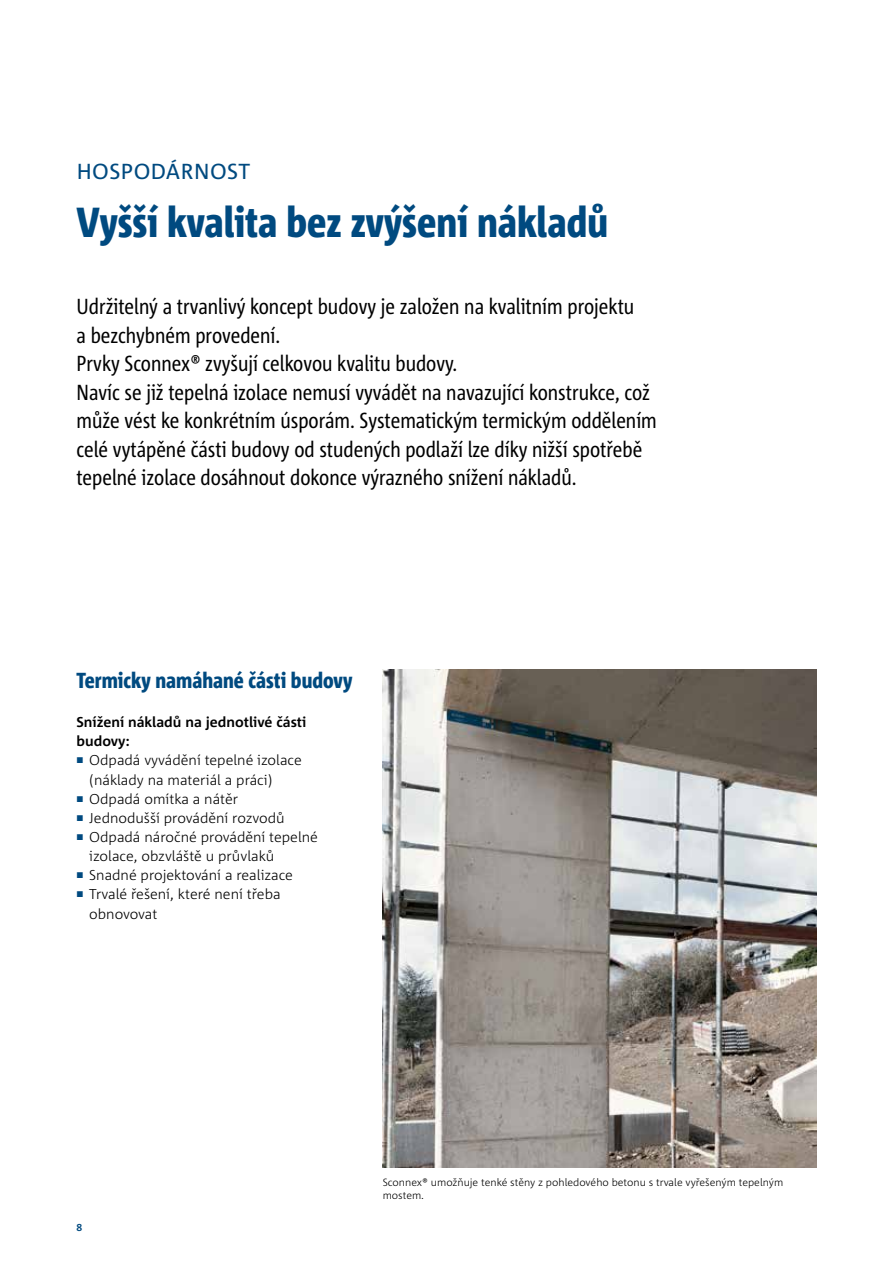
<style>
.page{position:relative;width:893px;height:1263px;background:#fff}
.page>*{position:absolute;margin:0;border:0;box-sizing:border-box;transform-origin:0 0}
.t1{font:800 condensed 42px "Corpid Schoeck";color:#004a80}
.t2{font:condensed 21.75px/28.5px "Corpid Schoeck";color:#000}
.t3{font:800 condensed 21.75px "Corpid Schoeck";color:#004a80}
.t4{font:21.75px "Corpid Schoeck";letter-spacing:.02em;color:#004a80}
.t5{font:300 14.25px/19.2px "Corpid Schoeck";color:#000}
.t6{font:700 14.25px/19.2px "Corpid Schoeck";color:#000}
.t7{font:300 10.5px/12.8px "Corpid Schoeck";color:#000}
.t8{font:700 10.5px "Corpid Schoeck";color:#004a80}
.s1{font-size:8.25px;color:#004a80}
</style>
<div class="page">
<img style="left:383px;top:670px;width:433px;height:497px">
<p class="t4" style="left:77px;top:157px;width:175px">HOSPODÁRNOST</p>
<h1 class="t1" style="left:77px;top:196px;width:533px">Vyšší kvalita bez zvýšení nákladů</h1>
<p class="t2" style="left:77px;top:292px;width:582px">Udržitelný a trvanlivý koncept budovy je založen na kvalitním projektu<br>a bezchybném provedení.<br>Prvky Sconnex® zvyšují celkovou kvalitu budovy.<br>Navíc se již tepelná izolace nemusí vyvádět na navazující konstrukce, což může vést ke konkrétním úsporám. Systematickým termickým oddělením celé vytápěné části budovy od studených podlaží lze díky nižší spotřebě tepelné izolace dosáhnout dokonce výrazného snížení nákladů.</p>
<p class="t3" style="left:77px;top:667px;width:277px">Termicky namáhané části budovy</p>
<p class="t6" style="left:77px;top:712px;width:231px">Snížení nákladů na jednotlivé části budovy:</p>
<p class="t5" style="left:89px;top:751px;width:214px;text-indent:-13px"><span class="s1">■</span> Odpadá vyvádění tepelné izolace (náklady na materiál a práci)</p>
<p class="t5" style="left:77px;top:789px;width:163px"><span class="s1">■</span> Odpadá omítka a nátěr</p>
<p class="t5" style="left:77px;top:808px;width:210px"><span class="s1">■</span> Jednodušší provádění rozvodů</p>
<p class="t5" style="left:89px;top:827px;width:230px;text-indent:-13px"><span class="s1">■</span> Odpadá náročné provádění tepelné izolace, obzvláště u průvlaků</p>
<p class="t5" style="left:77px;top:865px;width:218px"><span class="s1">■</span> Snadné projektování a realizace</p>
<p class="t5" style="left:89px;top:885px;width:193px;text-indent:-13px"><span class="s1">■</span> Trvalé řešení, které není třeba obnovovat</p>
<p class="t8" style="left:77px;top:1221px;width:7px">8</p>
<p class="t7" style="left:383px;top:1176px;width:402px">Sconnex® umožňuje tenké stěny z pohledového betonu s trvale vyřešeným tepelným mostem.</p>
</div>
